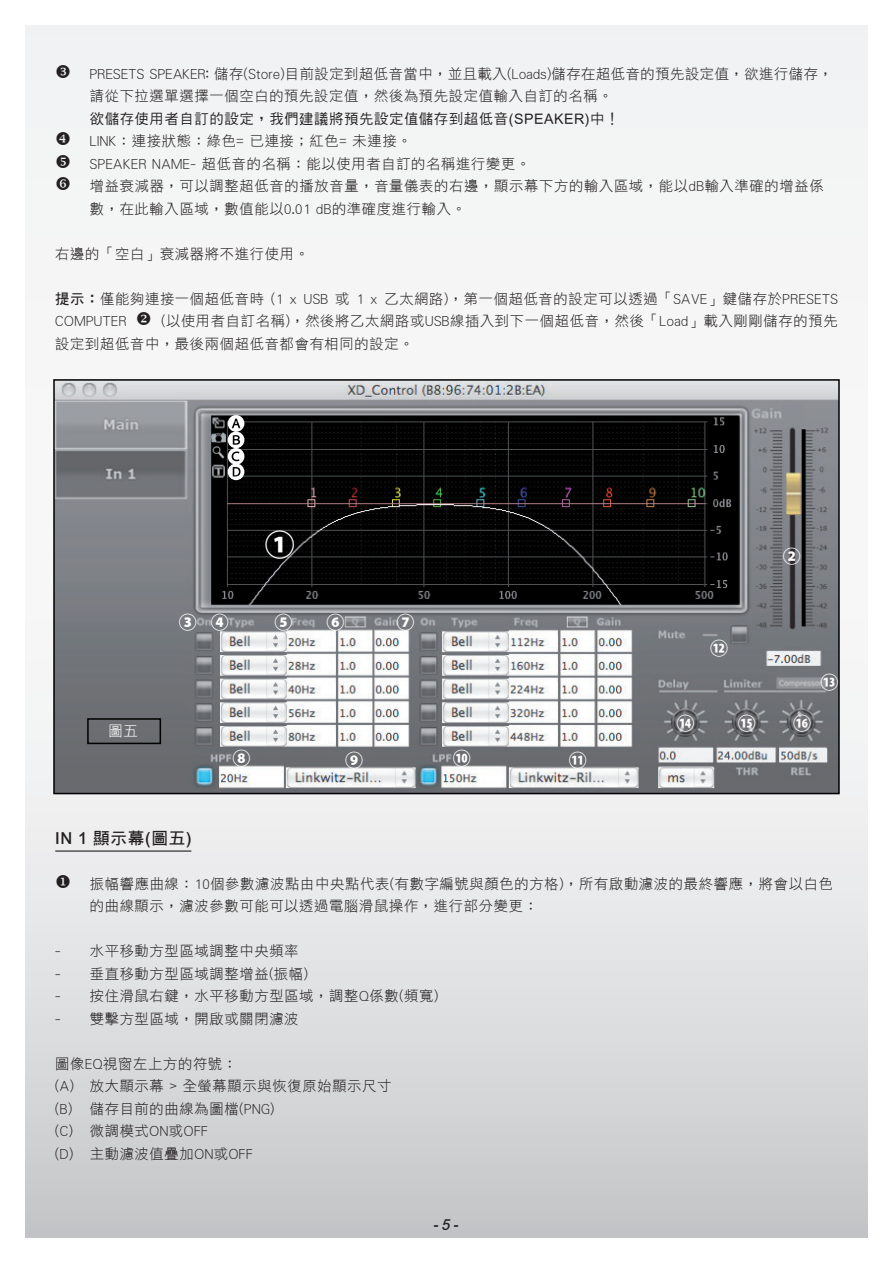
<style>
.page{position:relative;width:893px;height:1263px;background:#fff}
.page>*{position:absolute;margin:0;border:0;box-sizing:border-box;transform-origin:0 0}
.t1{font:800 30px "Koz Go Pro";color:#fff}
.t2{font:800 18px "Koz Go Pro";color:#fff}
.t3{font:16.5px "DF Hei Bd HKP BF";letter-spacing:.05em;color:#231f20}
.t4{font:italic 15px "DF Li Hei Md HK BF";color:#231f20}
.t5{font:14.25px/22.5px "DF Hei Lt HKP BF";letter-spacing:.05em;color:#231f20}
.t6{font:14.25px "DF Hei Md HKP BF";letter-spacing:.05em;color:#231f20}
.t7{font:14.25px "DF Hei Lt HKP BF";color:#fff}
.s1{font-family:"DF Hei Bd HKP BF"}
</style>
<div class="page">
<img style="left:56px;top:382px;width:781px;height:409px">
<div style="left:53px;top:379px;width:787px;height:415px;border:2px solid #000"></div>
<svg style="left:228px;top:415px;width:16px;height:65px"></svg>
<div style="left:87px;top:718px;width:74px;height:26px;border:2px solid #000"></div>
<hr style="left:55px;top:850px;width:136px;height:2px;background:#231f20">
<svg style="left:57px;top:64px;width:13px;height:14px"></svg>
<svg style="left:57px;top:132px;width:13px;height:13px"></svg>
<svg style="left:57px;top:154px;width:13px;height:14px"></svg>
<svg style="left:57px;top:177px;width:13px;height:13px"></svg>
<p class="t5" style="left:90px;top:62px;width:744px">PRESETS SPEAKER: 儲存(Store)目前設定到超低音當中，並且載入(Loads)儲存在超低音的預先設定值，欲進行儲存，請從下拉選單選擇一個空白的預先設定值，然後為預先設定值輸入自訂的名稱。</p>
<p class="t6" style="left:90px;top:111px;width:531px">欲儲存使用者自訂的設定，我們建議將預先設定值儲存到超低音(SPEAKER)中！</p>
<p class="t5" style="left:90px;top:130px;width:323px">LINK：連接狀態：綠色= 已連接；紅色= 未連接。</p>
<p class="t5" style="left:90px;top:152px;width:442px">SPEAKER NAME- 超低音的名稱：能以使用者自訂的名稱進行變更。</p>
<p class="t5" style="left:90px;top:175px;width:735px">增益衰減器，可以調整超低音的播放音量，音量儀表的右邊，顯示幕下方的輸入區域，能以dB輸入準確的增益係數，在此輸入區域，數值能以0.01 dB的準確度進行輸入。</p>
<p class="t5" style="left:55px;top:242px;width:255px">右邊的「空白」衰減器將不進行使用。</p>
<p class="t5" style="left:55px;top:287px;width:784px;text-align:justify"><span class="s1">提示：</span>僅能夠連接一個超低音時 (1 x USB 或 1 x 乙太網路)，第一個超低音的設定可以透過「SAVE」鍵儲存於PRESETS COMPUTER ❖ (以使用者自訂名稱)，然後將乙太網路或USB線插入到下一個超低音，然後「Load」載入剛剛儲存的預先設定到超低音中，最後兩個超低音都會有相同的設定。</p>
<h1 class="t1" style="left:265px;top:526px;width:31px">①</h1>
<p class="t2" style="left:783px;top:544px;width:19px">②</p>
<p class="t2" style="left:179px;top:610px;width:52px">③ ④</p>
<p class="t2" style="left:275px;top:610px;width:19px">⑤</p>
<p class="t2" style="left:326px;top:610px;width:19px">⑥</p>
<p class="t2" style="left:397px;top:610px;width:19px">⑦</p>
<p class="t2" style="left:710px;top:636px;width:19px">⑫</p>
<p class="t7" style="left:108px;top:724px;width:31px">圖五</p>
<p class="t2" style="left:793px;top:711px;width:19px">⑯</p>
<p class="t2" style="left:676px;top:711px;width:19px">⑭</p>
<p class="t2" style="left:738px;top:711px;width:19px">⑮</p>
<p class="t2" style="left:233px;top:746px;width:19px">⑧</p>
<p class="t2" style="left:569px;top:748px;width:19px">⑪</p>
<p class="t2" style="left:453px;top:746px;width:19px">⑩</p>
<p class="t2" style="left:345px;top:748px;width:19px">⑨</p>
<p class="t2" style="left:820px;top:671px;width:19px">⑬</p>
<p class="t3" style="left:55px;top:829px;width:138px">IN 1 顯示幕(圖五)</p>
<p class="t5" style="left:90px;top:872px;width:745px;text-indent:-34px">◆ 振幅響應曲線：10個參數濾波點由中央點代表(有數字編號與顏色的方格)，所有啟動濾波的最終響應，將會以白色的曲線顯示，濾波參數可能可以透過電腦滑鼠操作，進行部分變更：</p>
<p class="t5" style="left:55px;top:940px;width:245px">- 水平移動方型區域調整中央頻率</p>
<p class="t5" style="left:55px;top:962px;width:254px">- 垂直移動方型區域調整增益(振幅)</p>
<p class="t5" style="left:55px;top:985px;width:384px">- 按住滑鼠右鍵，水平移動方型區域，調整Q係數(頻寬)</p>
<p class="t5" style="left:55px;top:1007px;width:245px">- 雙擊方型區域，開啟或關閉濾波</p>
<p class="t5" style="left:55px;top:1052px;width:183px">圖像EQ視窗左上方的符號：</p>
<p class="t5" style="left:55px;top:1075px;width:338px">(A) 放大顯示幕 &gt; 全螢幕顯示與恢復原始顯示尺寸</p>
<p class="t5" style="left:55px;top:1097px;width:220px">(B) 儲存目前的曲線為圖檔(PNG)</p>
<p class="t5" style="left:55px;top:1120px;width:154px">(C) 微調模式ON或OFF</p>
<p class="t5" style="left:55px;top:1142px;width:199px">(D) 主動濾波值疊加ON或OFF</p>
<p class="t4" style="left:433px;top:1216px;width:29px">-5 -</p>
</div>
